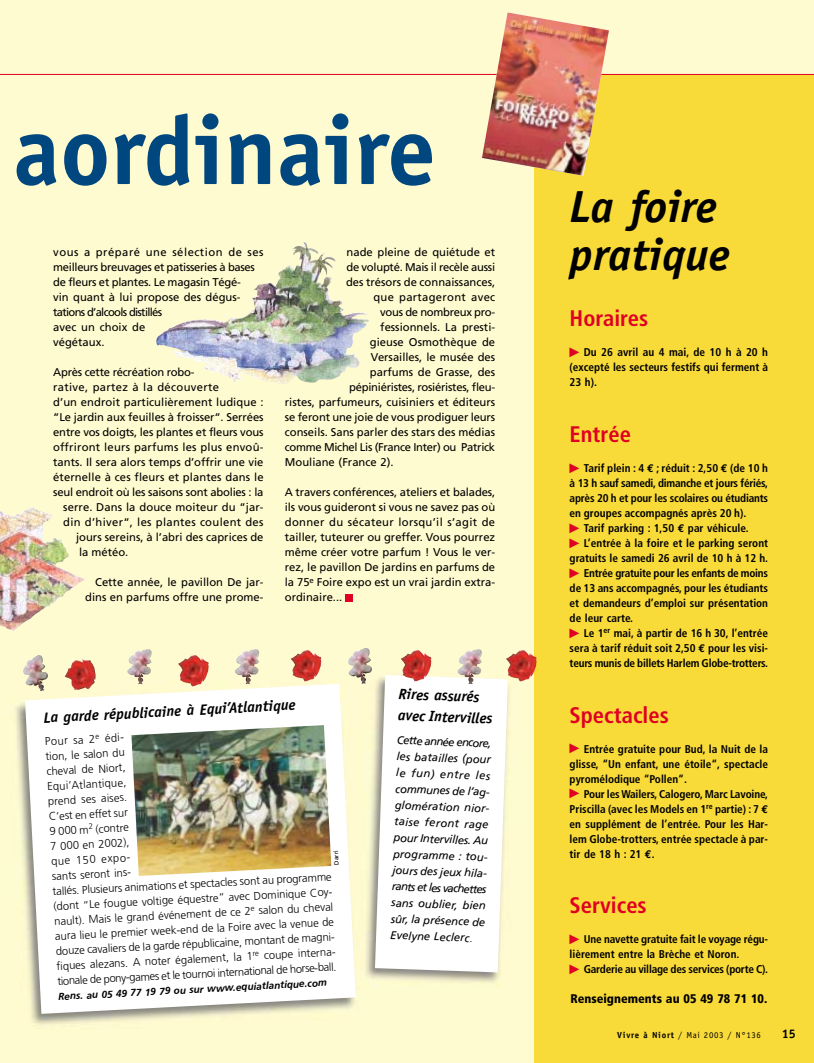
<style>
.page{position:relative;width:814px;height:1063px;background:#fff}
.page>*{position:absolute;margin:0;border:0;box-sizing:border-box;transform-origin:0 0}
.t1{font:700 97.5px "Officina Sans";color:#00477f}
.t2{font:italic 700 45px/48.8px "Officina Sans";color:#000}
.t3{font:700 condensed 22.5px "Frutiger";color:#df0023}
.t4{font:italic 700 15px/21.2px "Officina Sans";color:#000}
.t5{font:900 condensed 12.5px "Frutiger";color:#000}
.t6{font:700 12.5px "Officina Sans";color:#000}
.t7{font:700 condensed 11.25px/15px "Frutiger";color:#000;text-align:justify}
.t8{font:11.25px/15px "Frutiger";color:#000;text-align:right}
.t9{font:300 11.25px/15px "Frutiger";color:#000}
.t10{font:11.25px/15px "Frutiger";letter-spacing:-.02em;color:#000}
.t11{font:italic 11.25px/16.2px "Frutiger";color:#000}
.t12{font:11.25px "Frutiger";letter-spacing:-.025em;color:#000}
.t13{font:11.25px "Frutiger";letter-spacing:.03em;color:#000}
.t14{font:700 condensed 11.25px "Frutiger";letter-spacing:-.02em;color:#000}
.t15{font:11.25px "Frutiger";letter-spacing:.02em;color:#000}
.t16{font:11.25px "Frutiger";letter-spacing:.025em;color:#000}
.t17{font:italic 700 10px "Frutiger";color:#000}
.t18{font:8.75px "Officina Sans";letter-spacing:.075em;color:#000}
.t19{font:6.25px "Frutiger";color:#000}
.s1{font-weight:300;font-style:normal}
.s2{font-family:"Universal Newswith Comm Pi";font-weight:400;font-stretch:normal;font-size:10px;color:#df0023}
.s3{font-family:"Euro Mono";font-stretch:normal}
.s4{font-weight:700}
</style>
<div class="page">
<div style="left:0;top:0;width:814px;height:1062px;background:#fffbd0"></div>
<div style="left:534px;top:74px;width:280px;height:988px;background:#f8da39"></div>
<div style="left:345px;top:594px;width:7px;height:7px;background:#df0023"></div>
<hr style="left:0;top:74px;width:814px;height:1px;background:#df0023">
<img style="left:482px;top:12px;width:127px;height:164px">
<img style="left:15px;top:681px;width:292px;height:344px">
<svg style="left:25px;top:684px;width:331px;height:329px;background:#fafaf6"></svg>
<img style="left:131px;top:725px;width:200px;height:151px">
<img style="left:365px;top:686px;width:144px;height:300px">
<svg style="left:375px;top:675px;width:133px;height:297px;background:#fbfbf8"></svg>
<img style="left:23px;top:655px;width:25px;height:36px">
<img style="left:65px;top:659px;width:31px;height:31px">
<img style="left:127px;top:649px;width:25px;height:35px">
<img style="left:178px;top:655px;width:31px;height:31px">
<img style="left:235px;top:649px;width:24px;height:35px">
<img style="left:291px;top:650px;width:30px;height:31px">
<img style="left:348px;top:648px;width:24px;height:36px">
<img style="left:457px;top:649px;width:25px;height:35px">
<img style="left:401px;top:650px;width:30px;height:31px">
<img style="left:506px;top:650px;width:30px;height:31px">
<img style="left:156px;top:242px;width:211px;height:104px">
<img style="left:0;top:507px;width:85px;height:124px">
<h1 class="t1" style="left:13px;top:113px;width:424px">aordinaire</h1>
<p class="t10" style="left:53px;top:246px;width:212px">vous a préparé une sélection de ses meilleurs breuvages et patisseries à bases de fleurs et plantes. Le magasin Tégé-<br>vin quant à lui propose des dégus&shy;tations d’alcools distillés<br>avec un choix de<br>végétaux.</p>
<p class="t10" style="left:53px;top:366px;width:143px">Après cette récréation robo-</p>
<p class="t13" style="left:53px;top:383px;width:167px">rative, partez à la découverte</p>
<p class="t8" style="left:53px;top:396px;width:212px">d’un endroit particulièrement ludique :</p>
<p class="t8" style="left:53px;top:411px;width:212px">“Le jardin aux feuilles à froisser“. Serrées</p>
<p class="t8" style="left:53px;top:426px;width:212px">entre vos doigts, les plantes et fleurs vous</p>
<p class="t15" style="left:53px;top:443px;width:212px">offriront leurs parfums les plus envoû-</p>
<p class="t8" style="left:53px;top:456px;width:212px">tants. Il sera alors temps d’offrir une vie</p>
<p class="t8" style="left:53px;top:471px;width:212px">éternelle à ces fleurs et plantes dans le</p>
<p class="t10" style="left:53px;top:486px;width:212px">seul endroit où les saisons sont abolies : la</p>
<p class="t8" style="left:63px;top:501px;width:202px">serre. Dans la douce moiteur du “jar-</p>
<p class="t13" style="left:63px;top:518px;width:202px">din d’hiver“, les plantes coulent des</p>
<p class="t8" style="left:76px;top:531px;width:189px">jours sereins, à l’abri des caprices de</p>
<p class="t8" style="left:79px;top:546px;width:51px">la météo.</p>
<p class="t8" style="left:85px;top:576px;width:180px">Cette année, le pavillon De jar&shy;dins en parfums offre une prome-</p>
<p class="t8" style="left:346px;top:246px;width:150px">nade pleine de quiétude et</p>
<p class="t12" style="left:346px;top:263px;width:150px">de volupté. Mais il recèle aussi</p>
<p class="t8" style="left:346px;top:276px;width:151px">des trésors de connaissances,</p>
<p class="t16" style="left:373px;top:293px;width:123px">que partageront avec</p>
<p class="t12" style="left:380px;top:308px;width:116px">vous de nombreux pro-</p>
<p class="t8" style="left:380px;top:321px;width:116px">fessionnels. La presti-</p>
<p class="t8" style="left:370px;top:336px;width:127px">gieuse Osmothèque de</p>
<p class="t8" style="left:371px;top:351px;width:126px">Versailles, le musée des</p>
<p class="t8" style="left:370px;top:366px;width:127px">parfums de Grasse, des</p>
<p class="t12" style="left:349px;top:383px;width:148px">pépiniéristes, rosiéristes, fleu-</p>
<p class="t8" style="left:285px;top:396px;width:212px">ristes, parfumeurs, cuisiniers et éditeurs</p>
<p class="t8" style="left:285px;top:411px;width:212px">se feront une joie de vous prodiguer leurs</p>
<p class="t8" style="left:285px;top:426px;width:212px">conseils. Sans parler des stars des médias</p>
<p class="t12" style="left:285px;top:443px;width:212px">comme Michel Lis (France Inter) ou Patrick</p>
<p class="t8" style="left:285px;top:456px;width:110px">Mouliane (France 2).</p>
<p class="t8" style="left:285px;top:486px;width:212px;text-align:justify">A travers conférences, ateliers et balades, ils vous guideront si vous ne savez pas où donner du sécateur lorsqu’il s’agit de tailler, tuteurer ou greffer. Vous pourrez même créer votre parfum ! Vous le ver&shy;rez, le pavillon De jardins en parfums de la 75<sup>e</sup> Foire expo est un vrai jardin extra&shy;ordinaire...</p>
<h3 class="t4" style="left:43px;top:708px;width:254px;rotate:-3deg">La garde républicaine à Equi’Atlantique</h3>
<p class="t9" style="left:45px;top:734px;width:283px;rotate:-3deg">Pour sa 2<sup>e</sup> édi-<br>tion, le salon du<br>cheval de Niort,<br>Equi’Atlantique,<br>prend ses aises.<br>C’est en effet sur<br>9 000 m<sup>2</sup> (contre<br>7 000 en 2002),<br>que 150 expo-<br>sants seront ins-<br>tallés. Plusieurs animations et spectacles sont au programme (dont “Le fougue voltige équestre“ avec Dominique Coy&shy;nault). Mais le grand événement de ce 2<sup>e</sup> salon du cheval aura lieu le premier week-end de la Foire avec la venue de douze cavaliers de la garde républicaine, montant de magni&shy;fiques alezans. A noter également, la 1<sup>re</sup> coupe interna&shy;tionale de pony-games et le tournoi international de horse-ball.</p>
<p class="t19" style="left:334px;top:865px;width:16px;rotate:-93deg">Darri</p>
<p class="t17" style="left:58px;top:992px;width:270px;rotate:-3deg">Rens. au 05 49 77 19 79 ou sur www.equiatlantique.com</p>
<h3 class="t4" style="left:399px;top:684px;width:96px;rotate:2deg">Rires assurés avec Intervilles</h3>
<p class="t11" style="left:397px;top:732px;width:98px;rotate:2deg">Cette année encore, les batailles (pour le fun) entre les communes de l’ag&shy;glomération nior&shy;taise feront rage pour Intervilles. Au programme : tou&shy;jours des jeux hila&shy;rants et les vachettes sans oublier, bien sûr, la présence de<br>Evelyne Leclerc<span class="s1">.</span></p>
<h2 class="t2" style="left:569px;top:186px;width:162px">La foire pratique</h2>
<h3 class="t3" style="left:569px;top:309px;width:80px">Horaires</h3>
<p class="t7" style="left:569px;top:345px;width:200px"><span class="s2">-</span> Du 26 avril au 4 mai, de 10 h à 20 h (excepté les secteurs festifs qui ferment à 23 h).</p>
<h3 class="t3" style="left:569px;top:425px;width:63px">Entrée</h3>
<p class="t7" style="left:569px;top:461px;width:200px"><span class="s2">-</span> Tarif plein : 4 <span class="s3">€</span> ; réduit : 2,50 <span class="s3">€</span> (de 10 h à 13 h sauf samedi, dimanche et jours fériés, après 20 h et pour les scolaires ou étudiants en groupes accompagnés après 20 h).</p>
<p class="t7" style="left:569px;top:521px;width:180px"><span class="s2">-</span> Tarif parking : 1,50 <span class="s3">€</span> par véhicule.</p>
<p class="t7" style="left:569px;top:536px;width:200px"><span class="s2">-</span> L’entrée à la foire et le parking seront gratuits le samedi 26 avril de 10 h à 12 h.</p>
<p class="t7" style="left:569px;top:566px;width:200px"><span class="s2">-</span> Entrée gratuite pour les enfants de moins de 13 ans accompagnés, pour les étudiants et demandeurs d’emploi sur présentation de leur carte.</p>
<p class="t7" style="left:569px;top:626px;width:200px"><span class="s2">-</span> Le 1<sup>er</sup> mai, à partir de 16 h 30, l’entrée sera à tarif réduit soit 2,50 <span class="s3">€</span> pour les visi&shy;teurs munis de billets Harlem Globe-trotters.</p>
<h3 class="t3" style="left:569px;top:705px;width:101px">Spectacles</h3>
<p class="t7" style="left:569px;top:742px;width:200px"><span class="s2">-</span> Entrée gratuite pour Bud, la Nuit de la glisse, “Un enfant, une étoile“, spectacle pyromélodique “Pollen“.</p>
<p class="t7" style="left:569px;top:787px;width:200px"><span class="s2">-</span> Pour les Wailers, Calogero, Marc Lavoine, Priscilla (avec les Models en 1<sup>re</sup> partie) : 7 <span class="s3">€ </span>en supplément de l’entrée. Pour les Har&shy;lem Globe-trotters, entrée spectacle à par&shy;tir de 18 h : 21 <span class="s3">€</span>.</p>
<h3 class="t3" style="left:569px;top:896px;width:79px">Services</h3>
<p class="t7" style="left:569px;top:932px;width:200px"><span class="s2">-</span> Une navette gratuite fait le voyage régu&shy;lièrement entre la Brèche et Noron.</p>
<p class="t14" style="left:569px;top:964px;width:200px"><span class="s2">-</span> Garderie au village des services (porte C).</p>
<p class="t5" style="left:570px;top:993px;width:198px">Renseignements au 05 49 78 71 10.</p>
<p class="t18" style="left:617px;top:1032px;width:145px"><span class="s4">Vivre à Niort</span> / Mai 2003 / N°136</p>
<p class="t6" style="left:781px;top:1029px;width:15px">15</p>
</div>
